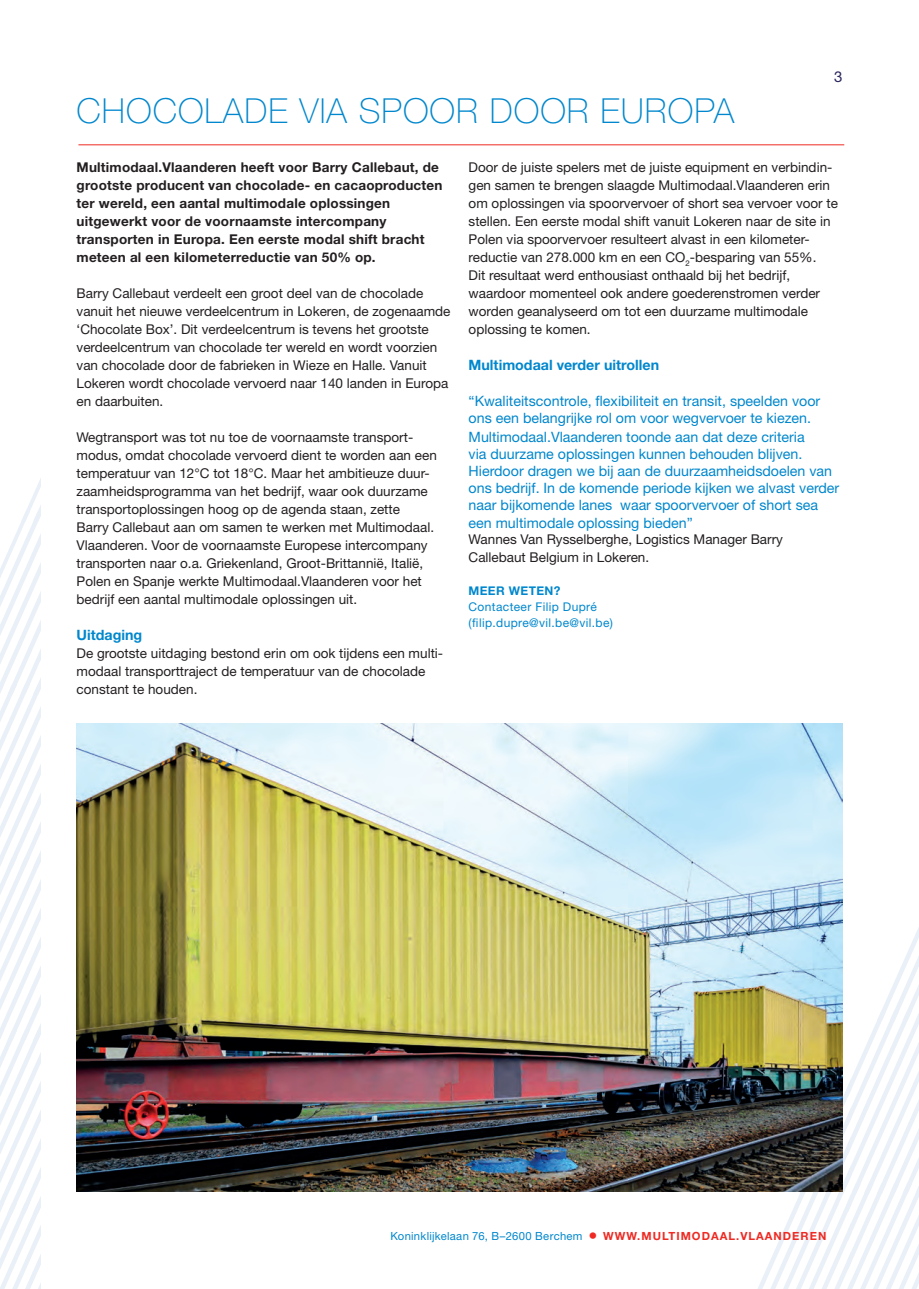
<style>
.page{position:relative;width:919px;height:1289px;background:#fff}
.page>*{position:absolute;margin:0;border:0;box-sizing:border-box;transform-origin:0 0}
.t1{font:100 34.5px "Helvetica Neue LT Std";letter-spacing:.03em;color:#0087cd}
.t2{font:15px "Helvetica Neue LT Std";color:#29265d}
.t3{font:14.25px/17.1px "Helvetica Neue LT Std";color:#0087cd}
.t4{font:700 14.25px "Helvetica Neue LT Std";color:#0087cd}
.t5{font:13.5px/18px "Helvetica Neue LT Std";color:#231f20}
.t6{font:700 13.5px/18px "Helvetica Neue LT Std";letter-spacing:.015em;color:#231f20}
.t7{font:12px/15.8px "Helvetica Neue LT Std";letter-spacing:.03em;color:#0087cd}
.t8{font:700 12px "Helvetica Neue LT Std";letter-spacing:.03em;color:#0087cd}
.t9{font:11.25px "Helvetica Neue LT Std";letter-spacing:.025em;color:#0087cd}
.s1{font-size:18px;color:#ee2a23}
.s2{font-weight:700;color:#ee2a23}
</style>
<div class="page">
<svg style="left:575px;top:903px;width:344px;height:386px"></svg>
<hr style="left:78px;top:145px;width:766px;height:1px;background:#ee2a23">
<svg style="left:0;top:478px;width:41px;height:810px"></svg>
<img style="left:76px;top:723px;width:766px;height:468px">
<p class="t2" style="left:834px;top:68px;width:10px">3</p>
<h1 class="t1" style="left:77px;top:91px;width:659px">CHOCOLADE VIA SPOOR DOOR EUROPA</h1>
<p class="t6" style="left:77px;top:158px;width:367px">Multimodaal.Vlaanderen heeft voor Barry Callebaut, de grootste producent van chocolade- en cacaoproducten ter wereld, een aantal multimodale oplossingen uitgewerkt voor de voornaamste intercompany transporten in Europa. Een eerste modal shift bracht meteen al een kilometerreductie van 50% op.</p>
<p class="t5" style="left:77px;top:284px;width:375px">Barry Callebaut verdeelt een groot deel van de chocolade vanuit het nieuwe verdeelcentrum in Lokeren, de zogenaamde ‘Chocolate Box’. Dit verdeelcentrum is tevens het grootste verdeelcentrum van chocolade ter wereld en wordt voorzien van chocolade door de fabrieken in Wieze en Halle. Vanuit Lokeren wordt chocolade vervoerd naar 140 landen in Europa en daarbuiten.</p>
<p class="t5" style="left:77px;top:428px;width:362px">Wegtransport was tot nu toe de voornaamste transport&shy;modus, omdat chocolade vervoerd dient te worden aan een temperatuur van 12°C tot 18°C. Maar het ambitieuze duur&shy;zaamheidsprogramma van het bedrijf, waar ook duurzame transportoplossingen hoog op de agenda staan, zette<br>Barry Callebaut aan om samen te werken met Multimodaal.<br>Vlaanderen. Voor de voornaamste Europese intercompany transporten naar o.a. Griekenland, Groot-Brittannië, Italië, Polen en Spanje werkte Multimodaal.Vlaanderen voor het bedrijf een aantal multimodale oplossingen uit.</p>
<p class="t4" style="left:77px;top:626px;width:67px">Uitdaging</p>
<p class="t5" style="left:77px;top:644px;width:368px">De grootste uitdaging bestond erin om ook tijdens een multi&shy;modaal transporttraject de temperatuur van de chocolade constant te houden.</p>
<p class="t5" style="left:468px;top:158px;width:371px">Door de juiste spelers met de juiste equipment en verbindin&shy;gen samen te brengen slaagde Multimodaal.Vlaanderen erin om oplossingen via spoorvervoer of short sea vervoer voor te stellen. Een eerste modal shift vanuit Lokeren naar de site in Polen via spoorvervoer resulteert alvast in een kilometer&shy;reductie van 278.000 km en een CO<sub>2</sub>-besparing van 55%.<br>Dit resultaat werd enthousiast onthaald bij het bedrijf, waardoor momenteel ook andere goederenstromen verder worden geanalyseerd om tot een duurzame multimodale oplossing te komen.</p>
<p class="t4" style="left:468px;top:356px;width:192px">Multimodaal verder uitrollen</p>
<p class="t3" style="left:468px;top:392px;width:353px">“Kwaliteitscontrole, flexibiliteit en transit, speelden voor ons een belangrijke rol om voor wegvervoer te kiezen.</p>
<p class="t3" style="left:468px;top:428px;width:372px">Multimodaal.Vlaanderen toonde aan dat deze criteria<br>via duurzame oplossingen kunnen behouden blijven.<br>Hierdoor dragen we bij aan de duurzaamheidsdoelen van ons bedrijf. In de komende periode kijken we alvast verder naar bijkomende lanes waar spoorvervoer of short sea een multimodale oplossing bieden”</p>
<p class="t5" style="left:468px;top:530px;width:316px">Wannes Van Rysselberghe, Logistics Manager Barry<br>Callebaut Belgium in Lokeren.</p>
<p class="t8" style="left:468px;top:583px;width:93px">MEER WETEN?</p>
<p class="t7" style="left:468px;top:598px;width:146px">Contacteer Filip Dupré (filip.dupre@vil.be@vil.be)</p>
<p class="t9" style="left:390px;top:1229px;width:437px">Koninklijkelaan 76, B–2600 Berchem <span class="s1">•</span> <span class="s2">WWW.MULTIMODAAL.VLAANDEREN</span></p>
</div>
